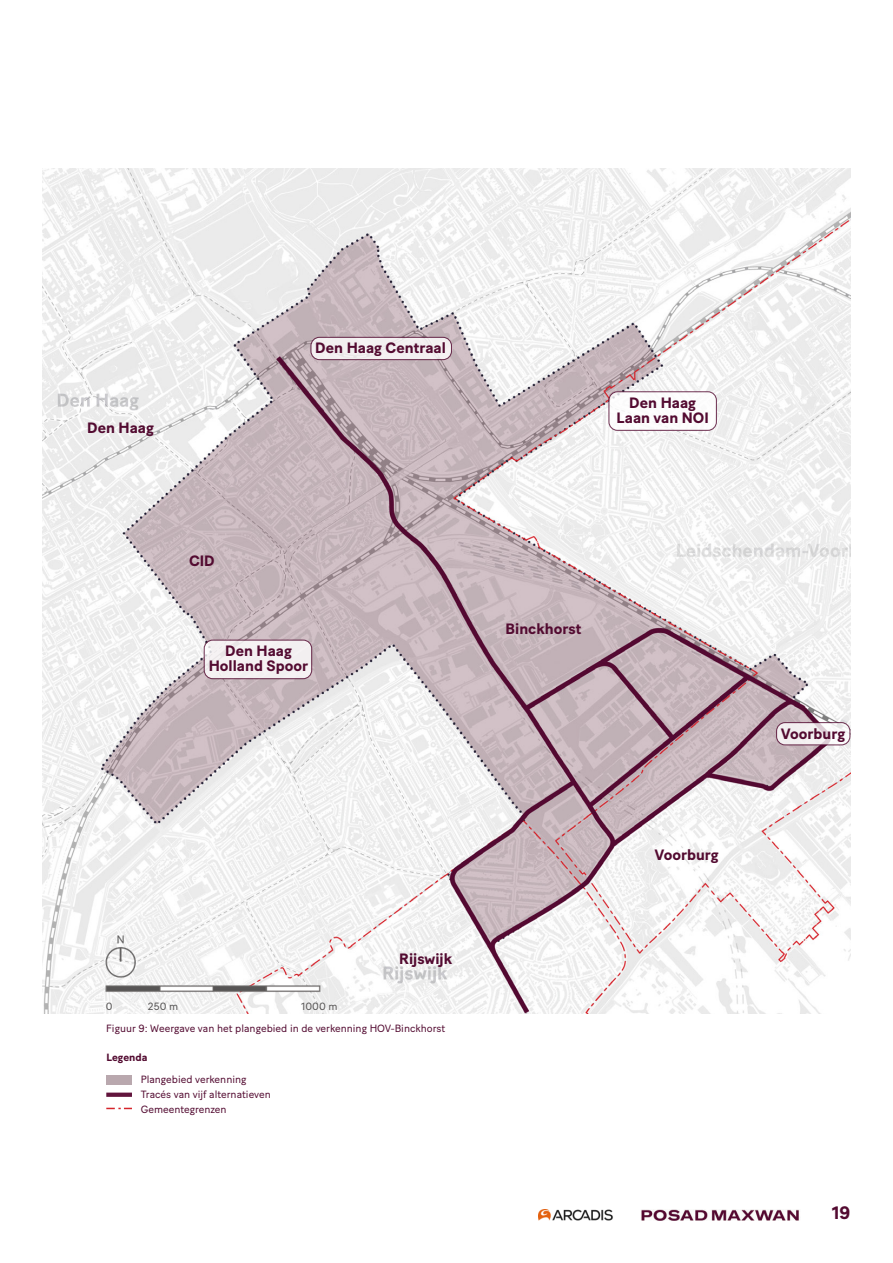
<style>
.page{position:relative;width:893px;height:1263px;background:#fff}
.page>*{position:absolute;margin:0;border:0;box-sizing:border-box;transform-origin:0 0}
.t1{font:700 18px "Baton Turbo";color:#530b31}
.bronvermelding_baton{font:700 15px/15px "Baton Turbo";color:#530b31;text-align:center}
.bronvermelding_baton-2{font:10.5px "Baton Turbo";color:#530b31}
.bronvermelding_baton-3{font:10.5px "Baton Turbo";color:#575555}
.bronvermelding_baton-4{font:700 10.5px "Baton Turbo";color:#530b31}
</style>
<div class="page">
<img style="left:43px;top:168px;width:807px;height:845px">
<img style="left:99px;top:930px;width:246px;height:72px">
<img style="left:641px;top:1209px;width:158px;height:12px">
<img style="left:539px;top:1209px;width:74px;height:12px">
<div style="left:106px;top:1075px;width:26px;height:9px;background:#b9a8ae"></div>
<div style="left:106px;top:1092px;width:26px;height:5px;background:#61143c"></div>
<div style="left:311px;top:337px;width:140px;height:23px;background:#f2eff0;border-radius:9px"></div>
<div style="left:310px;top:337px;width:142px;height:23px;border:1px solid #540b32;border-radius:9px"></div>
<svg style="left:777px;top:723px;width:73px;height:22px"></svg>
<div style="left:776px;top:722px;width:74px;height:23px;border:1px solid #540b32;border-radius:9px"></div>
<div style="left:609px;top:392px;width:107px;height:38px;background:#fff;border-radius:9px"></div>
<div style="left:608px;top:391px;width:109px;height:40px;border:1px solid #540b32;border-radius:9px"></div>
<div style="left:204px;top:640px;width:108px;height:39px;background:#f4f1f2;border-radius:9px"></div>
<div style="left:204px;top:639px;width:108px;height:40px;border:1px solid #540b32;border-radius:9px"></div>
<svg style="left:106px;top:1108px;width:26px;height:1px"></svg>
<p class="bronvermelding_baton" style="left:87px;top:419px;width:68px">Den Haag</p>
<p class="bronvermelding_baton" style="left:315px;top:339px;width:132px">Den Haag Centraal</p>
<p class="bronvermelding_baton" style="left:189px;top:552px;width:27px">CID</p>
<p class="bronvermelding_baton" style="left:225px;top:642px;width:68px">Den Haag</p>
<p class="bronvermelding_baton" style="left:209px;top:657px;width:101px">Holland Spoor</p>
<p class="bronvermelding_baton" style="left:616px;top:394px;width:94px">Den Haag<br>Laan van NOI</p>
<p class="bronvermelding_baton" style="left:506px;top:620px;width:77px">Binckhorst</p>
<p class="bronvermelding_baton-3" style="left:106px;top:998px;width:8px">0</p>
<p class="bronvermelding_baton-3" style="left:148px;top:998px;width:32px">250 m</p>
<p class="bronvermelding_baton-3" style="left:301px;top:998px;width:38px">1000 m</p>
<p class="bronvermelding_baton" style="left:399px;top:950px;width:54px">Rijswijk</p>
<p class="bronvermelding_baton-2" style="left:106px;top:1021px;width:340px">Figuur 9: Weergave van het plangebied in de verkenning HOV-Binckhorst</p>
<p class="bronvermelding_baton-4" style="left:106px;top:1050px;width:43px">Legenda</p>
<p class="bronvermelding_baton-2" style="left:141px;top:1072px;width:107px">Plangebied verkenning</p>
<p class="bronvermelding_baton-2" style="left:141px;top:1087px;width:132px">Tracés van vijf alternatieven</p>
<p class="bronvermelding_baton-2" style="left:141px;top:1102px;width:87px">Gemeentegrenzen</p>
<p class="bronvermelding_baton" style="left:654px;top:846px;width:66px">Voorburg</p>
<p class="bronvermelding_baton" style="left:781px;top:725px;width:66px">Voorburg</p>
<h1 class="t1" style="left:832px;top:1199px;width:20px">19</h1>
</div>
